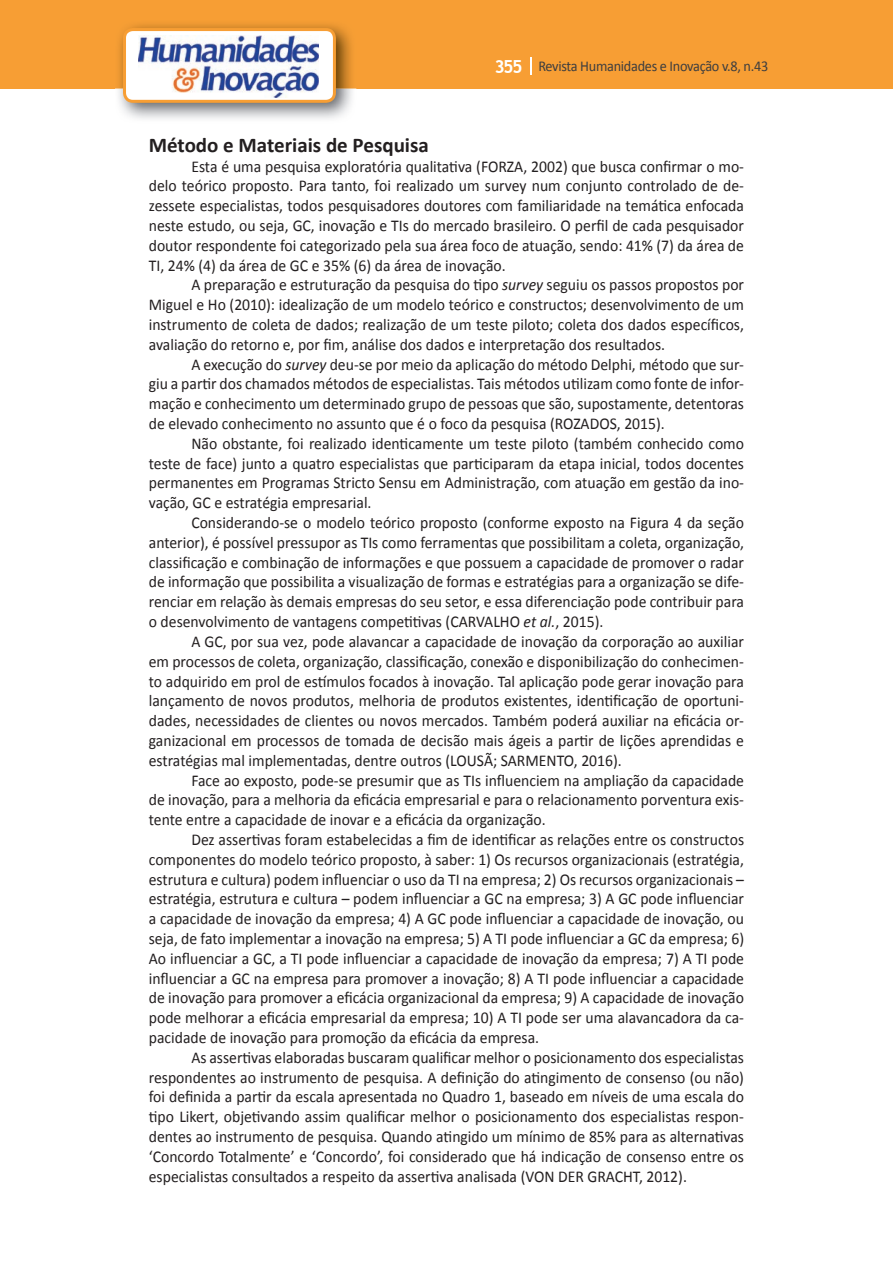
<style>
.page{position:relative;width:893px;height:1263px;background:#fff}
.page>*{position:absolute;margin:0;border:0;box-sizing:border-box;transform-origin:0 0}
.t1{font:700 21px "Calibri";color:#231f20}
.t2{font:16.5px/19.8px "Calibri";color:#231f20;text-align:justify;scale:.95 1}
.t3{font:15px "Calibri";letter-spacing:-.02em;color:#3e3e3f;scale:.95 1}
.s1{font-family:"Trebuchet MS";font-weight:700;font-size:18px;color:#fff}
.s2{font-style:italic}
</style>
<div class="page">
<div style="left:0;top:0;width:893px;height:88px;background:#f79e34"></div>
<svg style="left:530px;top:57px;width:2px;height:18px"></svg>
<img style="left:115px;top:24px;width:241px;height:95px">
<svg style="left:123px;top:28px;width:213px;height:75px"></svg>
<p class="t3" style="left:495px;top:57px;width:290px"><span class="s1">355</span> Revista Humanidades e Inovação v.8, n.43</p>
<p class="t1" style="left:149px;top:131px;width:282px">Método e Materiais de Pesquisa</p>
<p class="t2" style="left:149px;top:156px;width:628px;text-indent:43px">Esta é uma pesquisa exploratória qualitativa (FORZA, 2002) que busca confirmar o mo&shy;delo teórico proposto. Para tanto, foi realizado um survey num conjunto controlado de de&shy;zessete especialistas, todos pesquisadores doutores com familiaridade na temática enfocada neste estudo, ou seja, GC, inovação e TIs do mercado brasileiro. O perfil de cada pesquisador doutor respondente foi categorizado pela sua área foco de atuação, sendo: 41% (7) da área de TI, 24% (4) da área de GC e 35% (6) da área de inovação.</p>
<p class="t2" style="left:149px;top:275px;width:628px;text-indent:43px">A preparação e estruturação da pesquisa do tipo <span class="s2">survey</span> seguiu os passos propostos por Miguel e Ho (2010): idealização de um modelo teórico e constructos; desenvolvimento de um instrumento de coleta de dados; realização de um teste piloto; coleta dos dados específicos, avaliação do retorno e, por fim, análise dos dados e interpretação dos resultados.</p>
<p class="t2" style="left:149px;top:354px;width:628px;text-indent:43px">A execução do <span class="s2">survey</span> deu-se por meio da aplicação do método Delphi, método que sur&shy;giu a partir dos chamados métodos de especialistas. Tais métodos utilizam como fonte de infor&shy;mação e conhecimento um determinado grupo de pessoas que são, supostamente, detentoras de elevado conhecimento no assunto que é o foco da pesquisa (ROZADOS, 2015).</p>
<p class="t2" style="left:149px;top:433px;width:628px;text-indent:43px">Não obstante, foi realizado identicamente um teste piloto (também conhecido como teste de face) junto a quatro especialistas que participaram da etapa inicial, todos docentes permanentes em Programas Stricto Sensu em Administração, com atuação em gestão da ino&shy;vação, GC e estratégia empresarial.</p>
<p class="t2" style="left:149px;top:513px;width:628px;text-indent:43px">Considerando-se o modelo teórico proposto (conforme exposto na Figura 4 da seção anterior), é possível pressupor as TIs como ferramentas que possibilitam a coleta, organização, classificação e combinação de informações e que possuem a capacidade de promover o radar de informação que possibilita a visualização de formas e estratégias para a organização se dife&shy;renciar em relação às demais empresas do seu setor, e essa diferenciação pode contribuir para o desenvolvimento de vantagens competitivas (CARVALHO <span class="s2">et al.</span>, 2015).</p>
<p class="t2" style="left:149px;top:631px;width:628px;text-indent:43px">A GC, por sua vez, pode alavancar a capacidade de inovação da corporação ao auxiliar em processos de coleta, organização, classificação, conexão e disponibilização do conhecimen&shy;to adquirido em prol de estímulos focados à inovação. Tal aplicação pode gerar inovação para lançamento de novos produtos, melhoria de produtos existentes, identificação de oportuni&shy;dades, necessidades de clientes ou novos mercados. Também poderá auxiliar na eficácia or&shy;ganizacional em processos de tomada de decisão mais ágeis a partir de lições aprendidas e estratégias mal implementadas, dentre outros (LOUSÃ; SARMENTO, 2016).</p>
<p class="t2" style="left:149px;top:770px;width:628px;text-indent:43px">Face ao exposto, pode-se presumir que as TIs influenciem na ampliação da capacidade de inovação, para a melhoria da eficácia empresarial e para o relacionamento porventura exis&shy;tente entre a capacidade de inovar e a eficácia da organização.</p>
<p class="t2" style="left:149px;top:829px;width:628px;text-indent:43px">Dez assertivas foram estabelecidas a fim de identificar as relações entre os constructos componentes do modelo teórico proposto, à saber: 1) Os recursos organizacionais (estratégia, estrutura e cultura) podem influenciar o uso da TI na empresa; 2) Os recursos organizacionais – estratégia, estrutura e cultura – podem influenciar a GC na empresa; 3) A GC pode influenciar a capacidade de inovação da empresa; 4) A GC pode influenciar a capacidade de inovação, ou seja, de fato implementar a inovação na empresa; 5) A TI pode influenciar a GC da empresa; 6)<br>Ao influenciar a GC, a TI pode influenciar a capacidade de inovação da empresa; 7) A TI pode influenciar a GC na empresa para promover a inovação; 8) A TI pode influenciar a capacidade de inovação para promover a eficácia organizacional da empresa; 9) A capacidade de inovação pode melhorar a eficácia empresarial da empresa; 10) A TI pode ser uma alavancadora da ca&shy;pacidade de inovação para promoção da eficácia da empresa.</p>
<p class="t2" style="left:149px;top:1047px;width:628px;text-indent:43px">As assertivas elaboradas buscaram qualificar melhor o posicionamento dos especialistas respondentes ao instrumento de pesquisa. A definição do atingimento de consenso (ou não) foi definida a partir da escala apresentada no Quadro 1, baseado em níveis de uma escala do tipo Likert, objetivando assim qualificar melhor o posicionamento dos especialistas respon&shy;dentes ao instrumento de pesquisa. Quando atingido um mínimo de 85% para as alternativas ‘Concordo Totalmente’ e ‘Concordo’, foi considerado que há indicação de consenso entre os especialistas consultados a respeito da assertiva analisada (VON DER GRACHT, 2012).</p>
</div>
